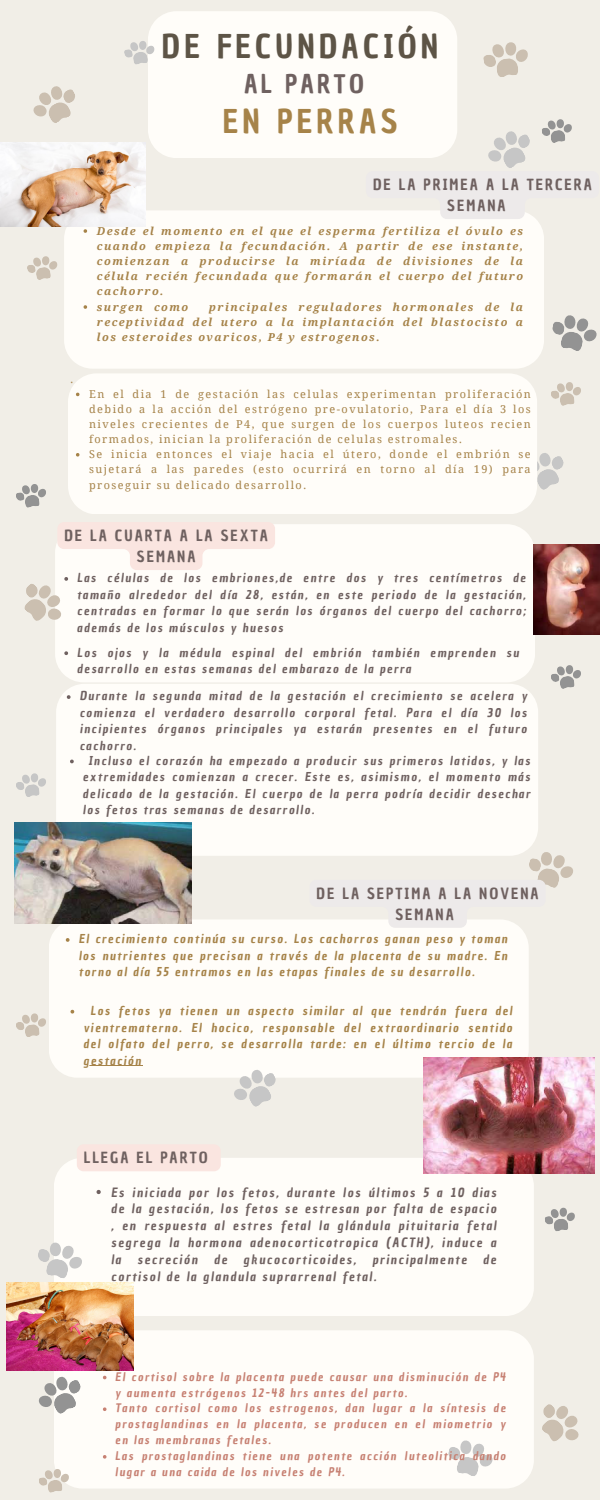
<style>
.page{position:relative;width:600px;height:1500px;background:#f1eee7}
.page>*{position:absolute;margin:0;border:0;box-sizing:border-box;transform-origin:0 0}
.t1{font:32px "Chau Philomene One";letter-spacing:.135em;color:#5d5446}
.t2{font:32px "Chau Philomene One";letter-spacing:.135em;color:#a68349}
.t3{font:25px "Chau Philomene One";letter-spacing:.135em;color:#6f6160}
.t4{font:15px/21px "Chau Philomene One";letter-spacing:.135em;color:#6f6160;text-align:center}
.t5{font:italic 12.6px/16.8px "Chau Philomene One";letter-spacing:.135em;color:#6f6160;text-align:justify}
.t6{font:italic 12px/16.5px "Chau Philomene One";letter-spacing:.135em;color:#6f6160;text-align:justify}
.t7{font:italic 12px/16.5px "Chau Philomene One";letter-spacing:.135em;color:#a68349;text-align:justify}
.t8{font:italic 11.5px/15.9px "Chau Philomene One";letter-spacing:.135em;color:#c78173}
.t9{font:italic 700 11px/15.2px "Noto Serif";letter-spacing:.135em;color:#a68349;text-align:justify}
.t10{font:10.9px/15.1px "Noto Serif";letter-spacing:.135em;color:#a68349;text-align:justify}
</style>
<div class="page">
<div style="left:148px;top:11px;width:309px;height:147px;background:#fffdf9"></div>
<div style="left:64px;top:211px;width:480px;height:158px;background:#fffdf9"></div>
<div style="left:55px;top:524px;width:480px;height:158px;background:#fffdf9"></div>
<div style="left:56px;top:684px;width:482px;height:172px;background:#fffdf9"></div>
<div style="left:49px;top:919px;width:480px;height:159px;background:#fffdf9"></div>
<div style="left:54px;top:1158px;width:480px;height:158px;background:#fffdf9"></div>
<div style="left:54px;top:1330px;width:480px;height:158px;background:#fffdf9"></div>
<svg style="left:33px;top:86px;width:42px;height:37px"></svg>
<svg style="left:552px;top:315px;width:45px;height:36px"></svg>
<svg style="left:38px;top:1239px;width:47px;height:40px"></svg>
<svg style="left:447px;top:1437px;width:48px;height:40px;background:#e7e6e4"></svg>
<svg style="left:537px;top:453px;width:27px;height:37px"></svg>
<svg style="left:230px;top:1065px;width:48px;height:42px"></svg>
<svg style="left:38px;top:1372px;width:45px;height:43px"></svg>
<svg style="left:483px;top:42px;width:45px;height:35px"></svg>
<svg style="left:551px;top:665px;width:30px;height:24px"></svg>
<svg style="left:27px;top:256px;width:31px;height:24px"></svg>
<svg style="left:124px;top:39px;width:32px;height:26px"></svg>
<svg style="left:16px;top:484px;width:30px;height:24px"></svg>
<svg style="left:551px;top:382px;width:30px;height:24px"></svg>
<svg style="left:16px;top:773px;width:30px;height:24px"></svg>
<svg style="left:16px;top:1013px;width:30px;height:24px"></svg>
<svg style="left:545px;top:1207px;width:30px;height:24px"></svg>
<svg style="left:39px;top:1467px;width:32px;height:26px"></svg>
<svg style="left:84px;top:229px;width:3px;height:4px"></svg>
<svg style="left:84px;top:305px;width:3px;height:4px"></svg>
<svg style="left:542px;top:1404px;width:37px;height:37px"></svg>
<div style="left:68px;top:374px;width:469px;height:140px;background:#fffdf9"></div>
<img style="left:534px;top:544px;width:66px;height:91px">
<img style="left:0;top:142px;width:146px;height:84px">
<img style="left:424px;top:1058px;width:171px;height:116px">
<img style="left:14px;top:822px;width:177px;height:101px">
<svg style="left:366px;top:118px;width:206px;height:101px"></svg>
<svg style="left:57px;top:524px;width:218px;height:46px"></svg>
<svg style="left:24px;top:577px;width:44px;height:49px"></svg>
<svg style="left:310px;top:849px;width:263px;height:79px"></svg>
<svg style="left:66px;top:938px;width:4px;height:4px"></svg>
<svg style="left:103px;top:1376px;width:4px;height:3px"></svg>
<svg style="left:103px;top:1407px;width:4px;height:4px"></svg>
<svg style="left:103px;top:1455px;width:4px;height:4px"></svg>
<div style="left:77px;top:1144px;width:144px;height:27px;background:#fae5e0;border-radius:7px"></div>
<svg style="left:97px;top:1190px;width:4px;height:4px"></svg>
<svg style="left:64px;top:651px;width:4px;height:4px"></svg>
<svg style="left:67px;top:695px;width:4px;height:4px"></svg>
<svg style="left:70px;top:760px;width:4px;height:3px"></svg>
<svg style="left:71px;top:1010px;width:3px;height:4px"></svg>
<hr style="left:83px;top:1065px;width:60px;height:1px;background:#a68349">
<svg style="left:76px;top:453px;width:3px;height:4px"></svg>
<img style="left:6px;top:1282px;width:128px;height:88px">
<p class="t1" style="left:162px;top:25px;width:278px">DE FECUNDACIÓN</p>
<p class="t3" style="left:244px;top:67px;width:121px">AL PARTO</p>
<p class="t2" style="left:223px;top:100px;width:176px">EN PERRAS</p>
<p class="t4" style="left:447px;top:174px;width:146px;text-align:left;text-indent:-74px">DE LA PRIMEA A LA TERCERA<br>SEMANA</p>
<p class="t10" style="left:71px;top:371px;width:4px">.</p>
<p class="t9" style="left:97px;top:223px;width:428px">Desde el momento en el que el esperma fertiliza el óvulo es cuando empieza la fecundación. A partir de ese instante, comienzan a producirse la miríada de divisiones de la célula recién fecundada que formarán el cuerpo del futuro cachorro.</p>
<p class="t9" style="left:97px;top:299px;width:93px">surgen como</p>
<p class="t9" style="left:97px;top:299px;width:428px;text-indent:112px">principales reguladores hormonales de la receptividad del utero a la implantación del blastocisto a los esteroides ovaricos, P4 y estrogenos.</p>
<p class="t10" style="left:89px;top:386px;width:443px">En el dia 1 de gestación las celulas experimentan proliferación debido a la acción del estrógeno pre-ovulatorio, Para el día 3 los niveles crecientes de P4, que surgen de los cuerpos luteos recien formados, inician la proliferación de celulas estromales.</p>
<p class="t10" style="left:89px;top:447px;width:443px">Se inicia entonces el viaje hacia el útero, donde el embrión se sujetará a las paredes (esto ocurrirá en torno al día 19) para proseguir su delicado desarrollo.</p>
<p class="t4" style="left:64px;top:525px;width:205px">DE LA CUARTA A LA SEXTA<br>SEMANA</p>
<p class="t6" style="left:77px;top:570px;width:450px">Las células de los embriones,de entre dos y tres centímetros de tamaño alrededor del día 28, están, en este periodo de la gestación, centradas en formar lo que serán los órganos del cuerpo del cachorro; además de los músculos y huesos</p>
<p class="t6" style="left:77px;top:644px;width:443px">Los ojos y la médula espinal del embrión también emprenden su desarrollo en estas semanas del embarazo de la perra</p>
<p class="t6" style="left:80px;top:688px;width:449px">Durante la segunda mitad de la gestación el crecimiento se acelera y comienza el verdadero desarrollo corporal fetal. Para el día 30 los incipientes órganos principales ya estarán presentes en el futuro cachorro.</p>
<p class="t6" style="left:83px;top:752px;width:449px;text-indent:5px">Incluso el corazón ha empezado a producir sus primeros latidos, y las extremidades comienzan a crecer. Este es, asimismo, el momento más delicado de la gestación. El cuerpo de la perra podría decidir desechar los fetos tras semanas de desarrollo.</p>
<p class="t4" style="left:317px;top:883px;width:224px">DE LA SEPTIMA A LA NOVENA<br>SEMANA</p>
<p class="t7" style="left:79px;top:931px;width:430px">El crecimiento continúa su curso. Los cachorros ganan peso y toman los nutrientes que precisan a través de la placenta de su madre. En torno al día 55 entramos en las etapas finales de su desarrollo.</p>
<p class="t7" style="left:83px;top:1003px;width:430px;text-indent:7px">Los fetos ya tienen un aspecto similar al que tendrán fuera del vientrematerno. El hocico, responsable del extraordinario sentido del olfato del perro, se desarrolla tarde: en el último tercio de la gestación</p>
<p class="t4" style="left:84px;top:1147px;width:125px">LLEGA EL PARTO</p>
<p class="t5" style="left:111px;top:1184px;width:387px">Es iniciada por los fetos, durante los últimos 5 a 10 dias de la gestación, los fetos se estresan por falta de espacio , en respuesta al estres fetal la glándula pituitaria fetal segrega la hormona adenocorticotropica (ACTH), induce a la</p>
<p class="t5" style="left:138px;top:1251px;width:62px">secreción</p>
<p class="t5" style="left:214px;top:1251px;width:15px">de</p>
<p class="t5" style="left:244px;top:1251px;width:114px">gkucocorticoides,</p>
<p class="t5" style="left:372px;top:1251px;width:96px">principalmente</p>
<p class="t5" style="left:483px;top:1251px;width:15px">de</p>
<p class="t5" style="left:111px;top:1268px;width:267px">cortisol de la glandula suprarrenal fetal.</p>
<p class="t8" style="left:115px;top:1369px;width:392px">El cortisol sobre la placenta puede causar una disminución de P4 y aumenta estrógenos 12-48 hrs antes del parto.</p>
<p class="t8" style="left:115px;top:1401px;width:392px;text-align:justify">Tanto cortisol como los estrogenos, dan lugar a la síntesis de prostaglandinas en la placenta, se producen en el miometrio y en las membranas fetales.</p>
<p class="t8" style="left:115px;top:1448px;width:392px">Las prostaglandinas tiene una potente acción luteolitica dando lugar a una caida de los niveles de P4.</p>
</div>
